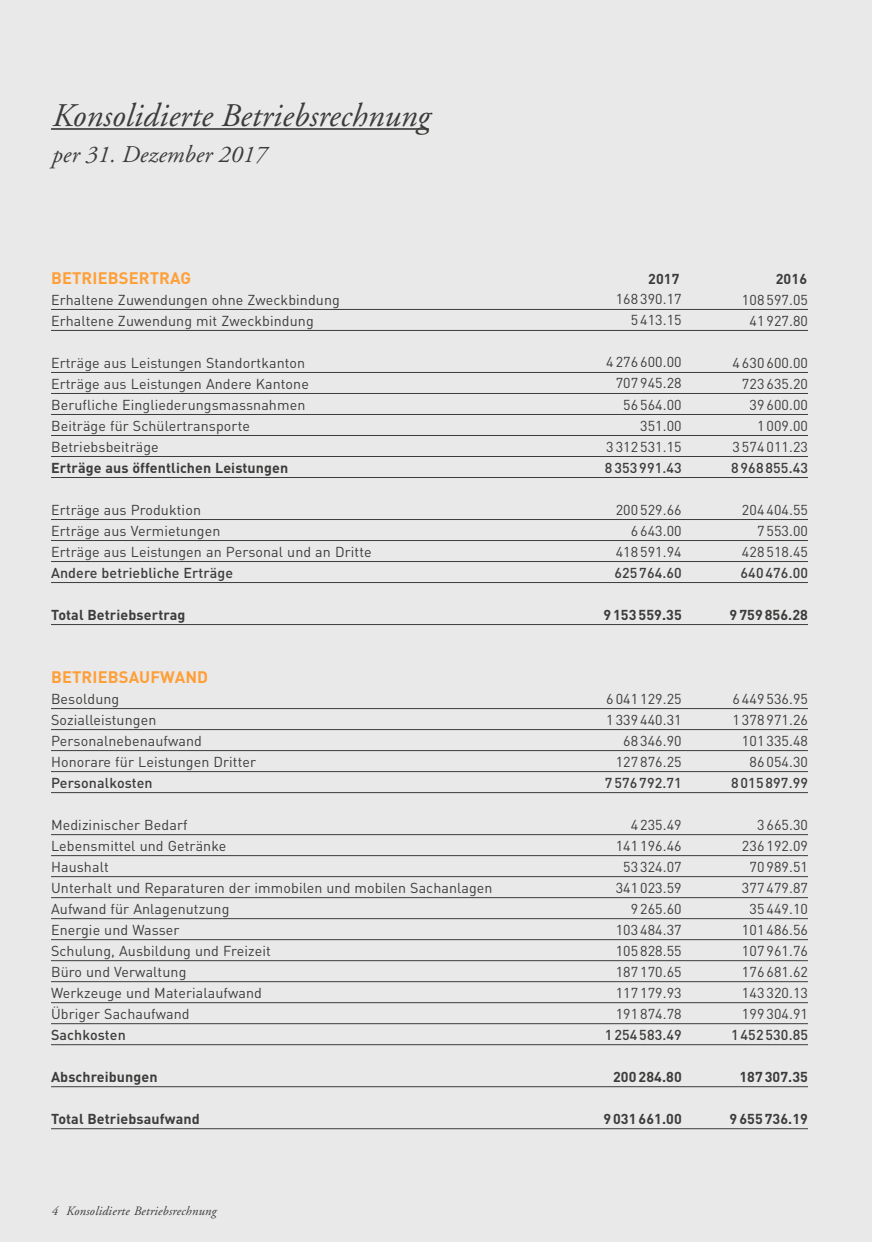
<style>
.page{position:relative;width:872px;height:1242px;background:#e9e9e9}
.page>*{position:absolute;margin:0;border:0;box-sizing:border-box;transform-origin:0 0}
.t1{font:italic 33px "Adobe Garamond";letter-spacing:.005em;color:#3c3c3b}
.t2{font:italic 24px "Adobe Garamond";letter-spacing:.005em;color:#3c3c3b}
.t3{font:700 16.5px "DIN";letter-spacing:.005em;color:#ff9f37}
.t4{font:14.25px/21px "DIN";letter-spacing:.005em;color:#3c3c3b;text-align:right}
.t5{font:700 14.25px "DIN";letter-spacing:.005em;color:#3c3c3b}
.t6{font:500 14.25px "DIN";letter-spacing:.005em;color:#3c3c3b}
.t7{font:italic 12.75px "Adobe Garamond";letter-spacing:.015em;color:#3c3c3b}
</style>
<div class="page">
<hr style="left:51px;top:128px;width:378px;height:2px;background:#3c3c3b">
<hr style="left:51px;top:309px;width:757px;height:1px;background:#3c3c3b">
<hr style="left:51px;top:330px;width:757px;height:1px;background:#3c3c3b">
<hr style="left:51px;top:372px;width:757px;height:1px;background:#3c3c3b">
<hr style="left:51px;top:393px;width:757px;height:1px;background:#3c3c3b">
<hr style="left:51px;top:414px;width:757px;height:1px;background:#3c3c3b">
<hr style="left:51px;top:435px;width:757px;height:1px;background:#3c3c3b">
<hr style="left:51px;top:456px;width:757px;height:1px;background:#3c3c3b">
<hr style="left:51px;top:477px;width:757px;height:1px;background:#3c3c3b">
<hr style="left:51px;top:519px;width:757px;height:1px;background:#3c3c3b">
<hr style="left:51px;top:540px;width:757px;height:1px;background:#3c3c3b">
<hr style="left:51px;top:561px;width:757px;height:1px;background:#3c3c3b">
<hr style="left:51px;top:582px;width:757px;height:1px;background:#3c3c3b">
<hr style="left:51px;top:624px;width:757px;height:1px;background:#3c3c3b">
<hr style="left:51px;top:708px;width:757px;height:1px;background:#3c3c3b">
<hr style="left:51px;top:729px;width:757px;height:1px;background:#3c3c3b">
<hr style="left:51px;top:750px;width:757px;height:1px;background:#3c3c3b">
<hr style="left:51px;top:771px;width:757px;height:1px;background:#3c3c3b">
<hr style="left:51px;top:792px;width:757px;height:1px;background:#3c3c3b">
<hr style="left:51px;top:834px;width:757px;height:1px;background:#3c3c3b">
<hr style="left:51px;top:855px;width:757px;height:1px;background:#3c3c3b">
<hr style="left:51px;top:876px;width:757px;height:1px;background:#3c3c3b">
<hr style="left:51px;top:897px;width:757px;height:1px;background:#3c3c3b">
<hr style="left:51px;top:918px;width:757px;height:1px;background:#3c3c3b">
<hr style="left:51px;top:939px;width:757px;height:1px;background:#3c3c3b">
<hr style="left:51px;top:960px;width:757px;height:1px;background:#3c3c3b">
<hr style="left:51px;top:981px;width:757px;height:1px;background:#3c3c3b">
<hr style="left:51px;top:1002px;width:757px;height:1px;background:#3c3c3b">
<hr style="left:51px;top:1023px;width:757px;height:1px;background:#3c3c3b">
<hr style="left:51px;top:1044px;width:757px;height:1px;background:#3c3c3b">
<hr style="left:51px;top:1086px;width:757px;height:1px;background:#3c3c3b">
<hr style="left:51px;top:1128px;width:757px;height:1px;background:#3c3c3b">
<h1 class="t1" style="left:51px;top:98px;width:379px">Konsolidierte Betriebsrechnung</h1>
<h2 class="t2" style="left:51px;top:141px;width:216px">per 31. Dezember 2017</h2>
<p class="t3" style="left:51px;top:267px;width:142px">BETRIEBSERTRAG</p>
<p class="t5" style="left:648px;top:269px;width:33px">2017</p>
<p class="t5" style="left:776px;top:269px;width:33px">2016</p>
<p class="t4" style="left:51px;top:289px;width:290px;text-align:left">Erhaltene Zuwendungen ohne Zweckbindung<br>Erhaltene Zuwendung mit Zweckbindung</p>
<p class="t4" style="left:51px;top:352px;width:259px;text-align:left">Erträge aus Leistungen Standortkanton Erträge aus Leistungen Andere Kantone Berufliche Eingliederungsmassnahmen Beiträge für Schülertransporte Betriebsbeiträge</p>
<p class="t5" style="left:51px;top:458px;width:239px">Erträge aus öffentlichen Leistungen</p>
<p class="t4" style="left:51px;top:499px;width:322px;text-align:left">Erträge aus Produktion<br>Erträge aus Vermietungen<br>Erträge aus Leistungen an Personal und an Dritte</p>
<p class="t6" style="left:51px;top:564px;width:184px">Andere betriebliche Erträge</p>
<p class="t5" style="left:51px;top:605px;width:136px">Total Betriebsertrag</p>
<p class="t4" style="left:615px;top:288px;width:68px">168 390.17<br>5 413.15</p>
<p class="t4" style="left:606px;top:351px;width:77px">4 276 600.00<br>707 945.28<br>56 564.00<br>351.00<br>3 312 531.15</p>
<p class="t6" style="left:605px;top:458px;width:78px">8 353 991.43</p>
<p class="t4" style="left:615px;top:498px;width:68px">200 529.66<br>6 643.00<br>418 591.94</p>
<p class="t6" style="left:614px;top:563px;width:69px">625 764.60</p>
<p class="t5" style="left:603px;top:605px;width:80px">9 153 559.35</p>
<p class="t4" style="left:742px;top:289px;width:68px;text-align:center">108 597.05<br>41 927.80</p>
<p class="t4" style="left:732px;top:352px;width:77px">4 630 600.00<br>723 635.20<br>39 600.00<br>1 009.00<br>3 574 011.23</p>
<p class="t6" style="left:731px;top:458px;width:78px">8 968 855.43</p>
<p class="t4" style="left:742px;top:499px;width:68px">204 404.55<br>7 553.00<br>428 518.45</p>
<p class="t6" style="left:740px;top:563px;width:69px">640 476.00</p>
<p class="t5" style="left:729px;top:605px;width:80px">9 759 856.28</p>
<p class="t3" style="left:51px;top:666px;width:159px">BETRIEBSAUFWAND</p>
<p class="t4" style="left:51px;top:688px;width:207px;text-align:left">Besoldung<br>Sozialleistungen<br>Personalnebenaufwand<br>Honorare für Leistungen Dritter</p>
<p class="t6" style="left:51px;top:773px;width:103px">Personalkosten</p>
<p class="t4" style="left:51px;top:814px;width:443px;text-align:left">Medizinischer Bedarf<br>Lebensmittel und Getränke<br>Haushalt<br>Unterhalt und Reparaturen der immobilen und mobilen Sachanlagen<br>Aufwand für Anlagenutzung<br>Energie und Wasser<br>Schulung, Ausbildung und Freizeit<br>Büro und Verwaltung<br>Werkzeuge und Materialaufwand<br>Übriger Sachaufwand</p>
<p class="t6" style="left:51px;top:1026px;width:76px">Sachkosten</p>
<p class="t5" style="left:51px;top:1067px;width:108px">Abschreibungen</p>
<p class="t5" style="left:51px;top:1109px;width:150px">Total Betriebsaufwand</p>
<p class="t7" style="left:51px;top:1204px;width:167px">4 Konsolidierte Betriebsrechnung</p>
<p class="t4" style="left:606px;top:687px;width:77px">6 041 129.25<br>1 339 440.31<br>68 346.90<br>127 876.25</p>
<p class="t6" style="left:605px;top:773px;width:78px">7 576 792.71</p>
<p class="t4" style="left:615px;top:813px;width:68px">4 235.49<br>141 196.46<br>53 324.07<br>341 023.59<br>9 265.60<br>103 484.37<br>105 828.55<br>187 170.65<br>117 179.93<br>191 874.78</p>
<p class="t6" style="left:605px;top:1025px;width:78px">1 254 583.49</p>
<p class="t5" style="left:613px;top:1067px;width:70px">200 284.80</p>
<p class="t5" style="left:603px;top:1109px;width:80px">9 031 661.00</p>
<p class="t4" style="left:732px;top:688px;width:77px">6 449 536.95<br>1 378 971.26<br>101 335.48<br>86 054.30</p>
<p class="t6" style="left:731px;top:773px;width:78px">8 015 897.99</p>
<p class="t4" style="left:742px;top:814px;width:68px">3 665.30<br>236 192.09<br>70 989.51<br>377 479.87<br>35 449.10<br>101 486.56<br>107 961.76<br>176 681.62<br>143 320.13<br>199 304.91</p>
<p class="t6" style="left:731px;top:1025px;width:78px">1 452 530.85</p>
<p class="t5" style="left:739px;top:1067px;width:70px">187 307.35</p>
<p class="t5" style="left:729px;top:1109px;width:80px">9 655 736.19</p>
</div>
